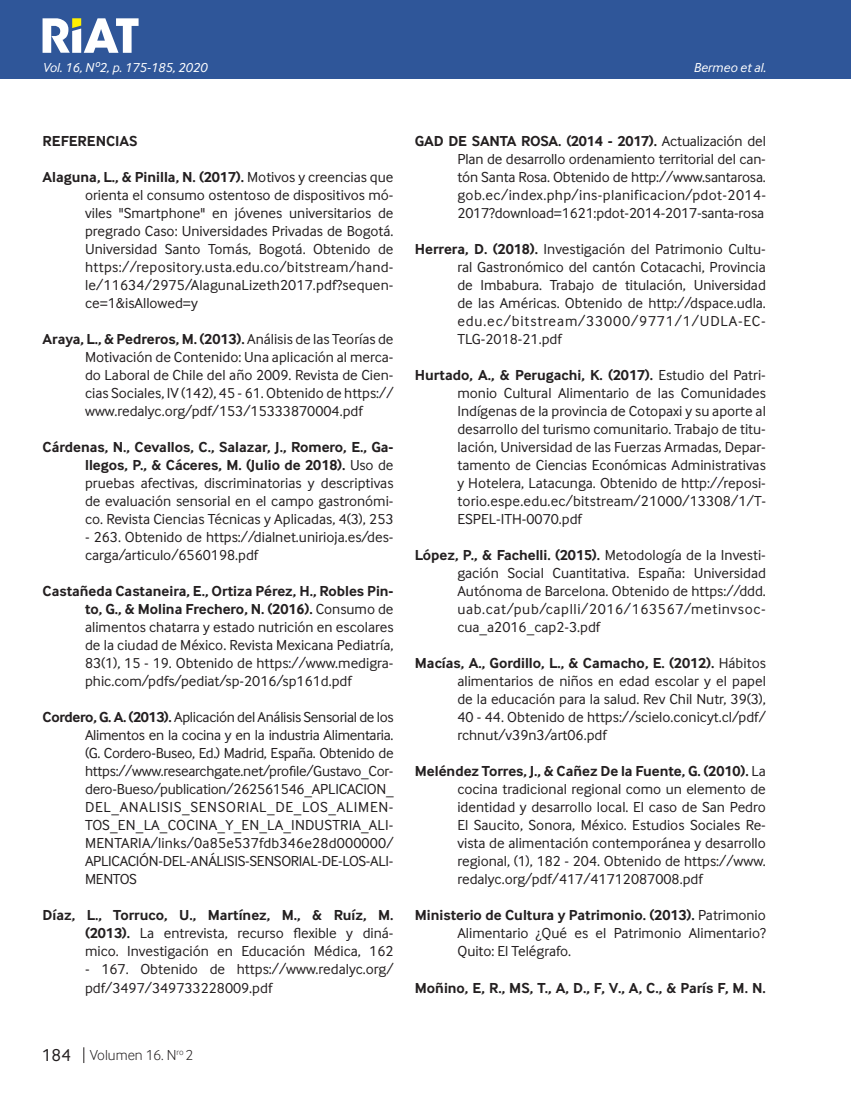
<style>
.page{position:relative;width:851px;height:1106px;background:#fff}
.page>*{position:absolute;margin:0;border:0;box-sizing:border-box;transform-origin:0 0}
.Cuerpo_de_Texto{font:15px/18px "Inter Face";color:#231f20;text-align:justify}
.Cuerpo_de_Texto-2{font:700 15px "Inter Face";color:#231f20}
.t1{font:300 15px "Inter Face";color:#231f20}
.Cuño_de_pagina{font:italic 13.5px "Inter Face";color:#fff}
.s1{font-weight:700}
.s2{font-weight:400;font-size:18px}
</style>
<div class="page">
<div style="left:0;top:0;width:850px;height:79px;background:#2f5699"></div>
<hr style="left:850px;top:0;width:1px;height:79px;background:#2f5699">
<svg style="left:43px;top:18px;width:95px;height:35px"></svg>
<svg style="left:83px;top:1047px;width:1px;height:16px"></svg>
<p class="Cuño_de_pagina" style="left:43px;top:59px;width:166px">Vol. 16, Nº2, p. 175-185, 2020</p>
<p class="Cuño_de_pagina" style="left:693px;top:59px;width:74px">Bermeo et al.</p>
<p class="Cuerpo_de_Texto-2" style="left:43px;top:132px;width:97px">REFERENCIAS</p>
<p class="Cuerpo_de_Texto" style="left:85px;top:168px;width:310px;text-indent:-43px"><span class="s1">Alaguna, L., &amp; Pinilla, N. (2017).</span> Motivos y creencias que orienta el consumo ostentoso de dispositivos mó&shy;viles "Smartphone" en jóvenes universitarios de pregrado Caso: Universidades Privadas de Bogotá.<br>Universidad Santo Tomás, Bogotá. Obtenido de https://repository.usta.edu.co/bitstream/hand&shy;le/11634/2975/AlagunaLizeth2017.pdf?sequen&shy;ce=1&amp;isAllowed=y</p>
<p class="Cuerpo_de_Texto" style="left:85px;top:330px;width:310px;text-indent:-43px"><span class="s1">Araya, L., &amp; Pedreros, M. (2013).</span> Análisis de las Teorías de Motivación de Contenido: Una aplicación al merca&shy;do Laboral de Chile del año 2009. Revista de Cien&shy;cias Sociales, IV (142), 45 - 61. Obtenido de https:// www.redalyc.org/pdf/153/15333870004.pdf</p>
<p class="Cuerpo_de_Texto" style="left:85px;top:438px;width:310px;text-indent:-43px"><span class="s1">Cárdenas, N., Cevallos, C., Salazar, J., Romero, E., Ga&shy;llegos, P., &amp; Cáceres, M. (Julio de 2018).</span> Uso de pruebas afectivas, discriminatorias y descriptivas de evaluación sensorial en el campo gastronómi&shy;co. Revista Ciencias Técnicas y Aplicadas, 4(3), 253</p>
<p class="Cuerpo_de_Texto" style="left:85px;top:528px;width:310px">- 263. Obtenido de https://dialnet.unirioja.es/des&shy;carga/articulo/6560198.pdf</p>
<p class="Cuerpo_de_Texto" style="left:85px;top:582px;width:310px;text-indent:-43px"><span class="s1">Castañeda Castaneira, E., Ortiza Pérez, H., Robles Pin&shy;to, G., &amp; Molina Frechero, N. (2016).</span> Consumo de alimentos chatarra y estado nutrición en escolares de la ciudad de México. Revista Mexicana Pediatría, 83(1), 15 - 19. Obtenido de https://www.medigra&shy;phic.com/pdfs/pediat/sp-2016/sp161d.pdf</p>
<p class="Cuerpo_de_Texto" style="left:85px;top:708px;width:310px;text-indent:-43px"><span class="s1">Cordero, G. A. (2013).</span> Aplicación del Análisis Sensorial de los Alimentos en la cocina y en la industria Alimentaria. (G. Cordero-Buseo, Ed.) Madrid, España. Obtenido de https://www.researchgate.net/profile/Gustavo_Cor&shy;dero-Bueso/publication/262561546_APLICACION_ DEL_ANALISIS_SENSORIAL_DE_LOS_ALIMEN-TOS_EN_LA_COCINA_Y_EN_LA_INDUSTRIA_ALI-MENTARIA/links/0a85e537fdb346e28d000000/ APLICACIÓN-DEL-ANÁLISIS-SENSORIAL-DE-LOS-ALI-MENTOS</p>
<p class="Cuerpo_de_Texto" style="left:85px;top:906px;width:310px;text-indent:-43px"><span class="s1">Díaz, L., Torruco, U., Martínez, M., &amp; Ruíz, M. (2013).</span> La entrevista, recurso flexible y diná&shy;mico. Investigación en Educación Médica, 162</p>
<p class="Cuerpo_de_Texto" style="left:85px;top:960px;width:310px">- 167. Obtenido de https://www.redalyc.org/ pdf/3497/349733228009.pdf</p>
<p class="t1" style="left:42px;top:1046px;width:153px"><span class="s2">184</span> Volumen 16. N<sup>ro</sup> 2</p>
<p class="Cuerpo_de_Texto" style="left:457px;top:132px;width:310px;text-indent:-43px"><span class="s1">GAD DE SANTA ROSA. (2014 - 2017).</span> Actualización del Plan de desarrollo ordenamiento territorial del can&shy;tón Santa Rosa. Obtenido de http://www.santarosa. gob.ec/index.php/ins-planificacion/pdot-2014- 2017?download=1621:pdot-2014-2017-santa-rosa</p>
<p class="Cuerpo_de_Texto" style="left:457px;top:240px;width:310px;text-indent:-43px"><span class="s1">Herrera, D. (2018).</span> Investigación del Patrimonio Cultu&shy;ral Gastronómico del cantón Cotacachi, Provincia de Imbabura. Trabajo de titulación, Universidad de las Américas. Obtenido de http://dspace.udla. edu.ec/bitstream/33000/9771/1/UDLA-EC-TLG-2018-21.pdf</p>
<p class="Cuerpo_de_Texto" style="left:457px;top:366px;width:310px;text-indent:-43px"><span class="s1">Hurtado, A., &amp; Perugachi, K. (2017).</span> Estudio del Patri&shy;monio Cultural Alimentario de las Comunidades Indígenas de la provincia de Cotopaxi y su aporte al desarrollo del turismo comunitario. Trabajo de titu&shy;lación, Universidad de las Fuerzas Armadas, Depar&shy;tamento de Ciencias Económicas Administrativas y Hotelera, Latacunga. Obtenido de http://reposi&shy;torio.espe.edu.ec/bitstream/21000/13308/1/T-ESPEL-ITH-0070.pdf</p>
<p class="Cuerpo_de_Texto" style="left:457px;top:546px;width:310px;text-indent:-43px"><span class="s1">López, P., &amp; Fachelli. (2015).</span> Metodología de la Investi&shy;gación Social Cuantitativa. España: Universidad Autónoma de Barcelona. Obtenido de https://ddd. uab.cat/pub/caplli/2016/163567/metinvsoc&shy;cua_a2016_cap2-3.pdf</p>
<p class="Cuerpo_de_Texto" style="left:457px;top:654px;width:310px;text-indent:-43px"><span class="s1">Macías, A., Gordillo, L., &amp; Camacho, E. (2012).</span> Hábitos alimentarios de niños en edad escolar y el papel de la educación para la salud. Rev Chil Nutr, 39(3), 40 - 44. Obtenido de https://scielo.conicyt.cl/pdf/ rchnut/v39n3/art06.pdf</p>
<p class="Cuerpo_de_Texto" style="left:457px;top:762px;width:310px;text-indent:-43px"><span class="s1">Meléndez Torres, J., &amp; Cañez De la Fuente, G. (2010).</span> La cocina tradicional regional como un elemento de identidad y desarrollo local. El caso de San Pedro El Saucito, Sonora, México. Estudios Sociales Re&shy;vista de alimentación contemporánea y desarrollo regional, (1), 182 - 204. Obtenido de https://www. redalyc.org/pdf/417/41712087008.pdf</p>
<p class="Cuerpo_de_Texto" style="left:457px;top:906px;width:310px;text-indent:-43px"><span class="s1">Ministerio de Cultura y Patrimonio. (2013).</span> Patrimonio Alimentario ¿Qué es el Patrimonio Alimentario?<br>Quito: El Telégrafo.</p>
<p class="Cuerpo_de_Texto-2" style="left:415px;top:978px;width:352px">Moñino, E, R., MS, T., A, D., F, V., A, C., &amp; París F, M. N.</p>
</div>
